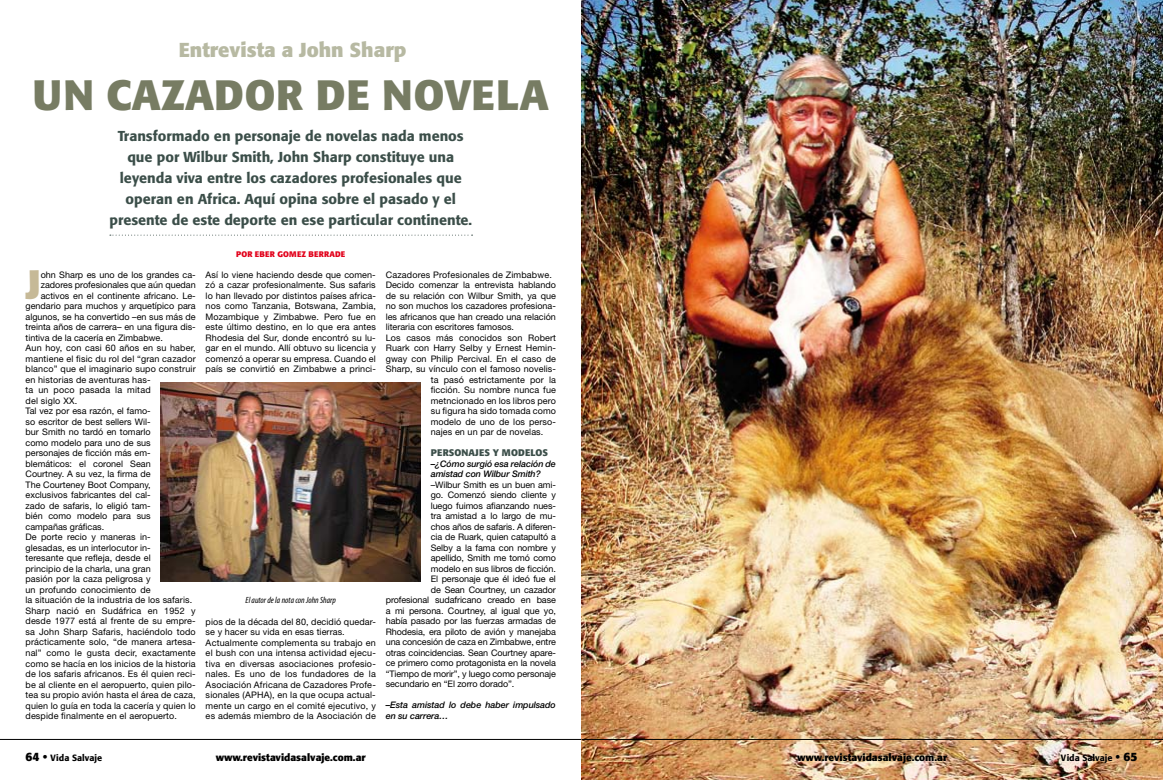
<style>
.page{position:relative;width:1163px;height:780px;background:#fff}
.page>*{position:absolute;margin:0;border:0;box-sizing:border-box;transform-origin:0 0}
.t1{font:700 42px "Formata";letter-spacing:.02em;color:#777c63}
.t2{font:700 40.6px "Formata";color:#c6b997}
.t3{font:700 20px "Formata";color:#b7b9a2}
.t4{font:500 14.2px/21px "Formata";color:#3b4e49;text-align:center}
.t5{font:700 10px "Formata";color:#000}
.t6{font:700 9.5px "Formata";letter-spacing:.02em;color:#3b4e49}
.t7{font:9px/10.5px "Helvetica Neue";letter-spacing:.01em;color:#000;text-align:justify}
.t8{font:9px "Helvetica Neue";letter-spacing:-.01em;color:#000}
.t9{font:italic 500 9px/10.5px "Helvetica Neue";letter-spacing:-.01em;color:#000}
.t10{font:500 9px "Formata";color:#000}
.t11{font:italic condensed 9px "Myriad Pro";color:#000}
.t12{font:700 8px "Formata";letter-spacing:.02em;color:#e2001a}
.s1{font-weight:700;font-size:12px}
</style>
<div class="page">
<hr style="left:0;top:739px;width:581px;height:1px;background:#000">
<svg style="left:110px;top:234px;width:362px;height:1px"></svg>
<img style="left:581px;top:0;width:581px;height:780px">
<hr style="left:581px;top:739px;width:581px;height:1px;background:#000">
<img style="left:161px;top:382px;width:260px;height:199px">
<h3 class="t3" style="left:179px;top:37px;width:229px">Entrevista a John Sharp</h3>
<h1 class="t1" style="left:33px;top:68px;width:517px">UN CAZADOR DE NOVELA</h1>
<p class="t4" style="left:109px;top:125px;width:364px">Transformado en personaje de novelas nada menos que por Wilbur Smith, John Sharp constituye una leyenda viva entre los cazadores profesionales que operan en Africa. Aquí opina sobre el pasado y el presente de este deporte en ese particular continente.</p>
<h2 class="t2" style="left:26px;top:259px;width:17px">J</h2>
<p class="t7" style="left:41px;top:269px;width:156px">ohn Sharp es uno de los grandes ca-</p>
<p class="t7" style="left:41px;top:279px;width:156px">zadores profesionales que aún quedan</p>
<p class="t7" style="left:41px;top:290px;width:156px">activos en el continente africano. Le-</p>
<p class="t7" style="left:26px;top:300px;width:172px">gendario para muchos y arquetípico para</p>
<p class="t7" style="left:26px;top:311px;width:172px">algunos, se ha convertido –en sus más de</p>
<p class="t7" style="left:26px;top:321px;width:172px">treinta años de carrera– en una figura dis-</p>
<p class="t7" style="left:26px;top:332px;width:139px">tintiva de la cacería en Zimbabwe.</p>
<p class="t7" style="left:26px;top:342px;width:172px">Aun hoy, con casi 60 años en su haber,</p>
<p class="t7" style="left:26px;top:353px;width:172px">mantiene el fisic du rol del “gran cazador</p>
<p class="t7" style="left:26px;top:363px;width:172px">blanco” que el imaginario supo construir</p>
<p class="t7" style="left:26px;top:374px;width:127px">en historias de aventuras has-</p>
<p class="t7" style="left:26px;top:384px;width:127px">ta un poco pasada la mitad</p>
<p class="t7" style="left:26px;top:395px;width:53px">del siglo XX.</p>
<p class="t7" style="left:26px;top:405px;width:127px">Tal vez por esa razón, el famo-</p>
<p class="t7" style="left:26px;top:416px;width:127px">so escritor de best sellers Wil-</p>
<p class="t7" style="left:26px;top:426px;width:127px">bur Smith no tardó en tomarlo</p>
<p class="t7" style="left:26px;top:437px;width:127px">como modelo para uno de sus</p>
<p class="t7" style="left:26px;top:447px;width:127px">personajes de ficción más em-</p>
<p class="t7" style="left:26px;top:458px;width:127px">blemáticos: el coronel Sean</p>
<p class="t7" style="left:26px;top:468px;width:127px">Courtney. A su vez, la firma de</p>
<p class="t7" style="left:26px;top:479px;width:127px">The Courteney Boot Company,</p>
<p class="t7" style="left:26px;top:489px;width:127px">exclusivos fabricantes del cal-</p>
<p class="t7" style="left:26px;top:500px;width:127px">zado de safaris, lo eligió tam-</p>
<p class="t7" style="left:26px;top:510px;width:127px">bién como modelo para sus</p>
<p class="t7" style="left:26px;top:521px;width:80px">campañas gráficas.</p>
<p class="t7" style="left:26px;top:531px;width:127px">De porte recio y maneras in-</p>
<p class="t7" style="left:26px;top:542px;width:127px">glesadas, es un interlocutor in-</p>
<p class="t7" style="left:26px;top:552px;width:127px">teresante que refleja, desde el</p>
<p class="t7" style="left:26px;top:563px;width:127px">principio de la charla, una gran</p>
<p class="t7" style="left:26px;top:573px;width:127px">pasión por la caza peligrosa y</p>
<p class="t7" style="left:26px;top:584px;width:127px">un profundo conocimiento de</p>
<p class="t7" style="left:26px;top:595px;width:168px">la situación de la industria de los safaris.</p>
<p class="t7" style="left:26px;top:605px;width:172px">Sharp nació en Sudáfrica en 1952 y</p>
<p class="t7" style="left:26px;top:616px;width:172px">desde 1977 está al frente de su empre-</p>
<p class="t7" style="left:26px;top:626px;width:172px">sa John Sharp Safaris, haciéndolo todo</p>
<p class="t7" style="left:26px;top:637px;width:172px">prácticamente solo, “de manera artesa-</p>
<p class="t7" style="left:26px;top:647px;width:172px">nal” como le gusta decir, exactamente</p>
<p class="t7" style="left:26px;top:658px;width:172px">como se hacía en los inicios de la historia</p>
<p class="t7" style="left:26px;top:668px;width:172px">de los safaris africanos. Es él quien reci-</p>
<p class="t7" style="left:26px;top:679px;width:172px">be al cliente en el aeropuerto, quien pilo-</p>
<p class="t7" style="left:26px;top:689px;width:172px">tea su propio avión hasta el área de caza,</p>
<p class="t7" style="left:26px;top:700px;width:172px">quien lo guía en toda la cacería y quien lo</p>
<p class="t7" style="left:26px;top:710px;width:153px">despide finalmente en el aeropuerto.</p>
<p class="t12" style="left:236px;top:249px;width:111px">POR EBER GOMEZ BERRADE</p>
<p class="t7" style="left:206px;top:269px;width:172px">Así lo viene haciendo desde que comen&shy;zó a cazar profesionalmente. Sus safaris lo han llevado por distintos países africa&shy;nos como Tanzania, Botswana, Zambia, Mozambique y Zimbabwe. Pero fue en este último destino, en lo que era antes Rhodesia del Sur, donde encontró su lu&shy;gar en el mundo. Allí obtuvo su licencia y comenzó a operar su empresa. Cuando el país se convirtió en Zimbabwe a princi-</p>
<p class="t11" style="left:245px;top:595px;width:92px">El autor de la nota con John Sharp</p>
<p class="t7" style="left:206px;top:616px;width:172px;text-align:left">pios de la década del 80, decidió quedar&shy;se y hacer su vida en esas tierras.<br>Actualmente complementa su trabajo en el bush con una intensa actividad ejecu&shy;tiva en diversas asociaciones profesio&shy;nales. Es uno de los fundadores de la Asociación Africana de Cazadores Profe&shy;sionales (APHA), en la que ocupa actual&shy;mente un cargo en el comité ejecutivo, y es además miembro de la Asociación de</p>
<p class="t7" style="left:386px;top:269px;width:168px">Cazadores Profesionales de Zimbabwe.</p>
<p class="t7" style="left:386px;top:280px;width:172px">Decido comenzar la entrevista hablando</p>
<p class="t7" style="left:386px;top:290px;width:172px">de su relación con Wilbur Smith, ya que</p>
<p class="t7" style="left:386px;top:301px;width:172px">no son muchos los cazadores profesiona-</p>
<p class="t7" style="left:386px;top:311px;width:172px">les africanos que han creado una relación</p>
<p class="t7" style="left:386px;top:322px;width:130px">literaria con escritores famosos.</p>
<p class="t7" style="left:386px;top:332px;width:172px">Los casos más conocidos son Robert</p>
<p class="t7" style="left:386px;top:343px;width:172px">Ruark con Harry Selby y Ernest Hemin-</p>
<p class="t7" style="left:386px;top:353px;width:172px">gway con Philip Percival. En el caso de</p>
<p class="t7" style="left:386px;top:364px;width:172px">Sharp, su vínculo con el famoso novelis-</p>
<p class="t7" style="left:431px;top:374px;width:127px">ta pasó estrictamente por la</p>
<p class="t7" style="left:431px;top:385px;width:127px">ficción. Su nombre nunca fue</p>
<p class="t7" style="left:431px;top:395px;width:127px">metncionado en los libros pero</p>
<p class="t7" style="left:431px;top:406px;width:127px">su figura ha sido tomada como</p>
<p class="t7" style="left:431px;top:416px;width:127px">modelo de uno de los perso-</p>
<p class="t7" style="left:431px;top:427px;width:114px">najes en un par de novelas.</p>
<p class="t6" style="left:431px;top:447px;width:119px">PERSONAJES Y MODELOS</p>
<p class="t9" style="left:431px;top:458px;width:127px">–¿Cómo surgió esa relación de amistad con Wilbur Smith?</p>
<p class="t8" style="left:431px;top:479px;width:127px">–Wilbur Smith es un buen ami-</p>
<p class="t8" style="left:431px;top:489px;width:127px">go. Comenzó siendo cliente y</p>
<p class="t8" style="left:431px;top:500px;width:127px">luego fuimos afianzando nues-</p>
<p class="t8" style="left:431px;top:510px;width:127px">tra amistad a lo largo de mu-</p>
<p class="t8" style="left:431px;top:521px;width:127px">chos años de safaris. A diferen-</p>
<p class="t8" style="left:431px;top:531px;width:127px">cia de Ruark, quien catapultó a</p>
<p class="t8" style="left:431px;top:542px;width:127px">Selby a la fama con nombre y</p>
<p class="t8" style="left:431px;top:552px;width:127px">apellido, Smith me tomó como</p>
<p class="t8" style="left:431px;top:563px;width:127px">modelo en sus libros de ficción.</p>
<p class="t8" style="left:431px;top:573px;width:127px">El personaje que él ideó fue el</p>
<p class="t8" style="left:431px;top:584px;width:127px">de Sean Courtney, un cazador</p>
<p class="t8" style="left:386px;top:594px;width:172px">profesional sudafricano creado en base</p>
<p class="t8" style="left:386px;top:605px;width:172px">a mi persona. Courtney, al igual que yo,</p>
<p class="t8" style="left:386px;top:615px;width:172px">había pasado por las fuerzas armadas de</p>
<p class="t8" style="left:386px;top:626px;width:172px">Rhodesia, era piloto de avión y manejaba</p>
<p class="t8" style="left:386px;top:636px;width:172px">una concesión de caza en Zimbabwe, entre</p>
<p class="t8" style="left:386px;top:647px;width:172px">otras coincidencias. Sean Courtney apare-</p>
<p class="t8" style="left:386px;top:657px;width:172px">ce primero como protagonista en la novela</p>
<p class="t8" style="left:386px;top:668px;width:172px">“Tiempo de morir”, y luego como personaje</p>
<p class="t8" style="left:386px;top:678px;width:130px">secundario en “El zorro dorado”.</p>
<p class="t9" style="left:386px;top:700px;width:172px">–Esta amistad lo debe haber impulsado en su carrera…</p>
<p class="t10" style="left:26px;top:752px;width:78px"><span class="s1">64 •</span> Vida Salvaje</p>
<p class="t5" style="left:216px;top:751px;width:151px">www.revistavidasalvaje.com.ar</p>
<p class="t5" style="left:797px;top:751px;width:151px">www.revistavidasalvaje.com.ar</p>
<p class="t10" style="left:1060px;top:752px;width:78px">Vida Salvaje <span class="s1">• 65</span></p>
</div>
